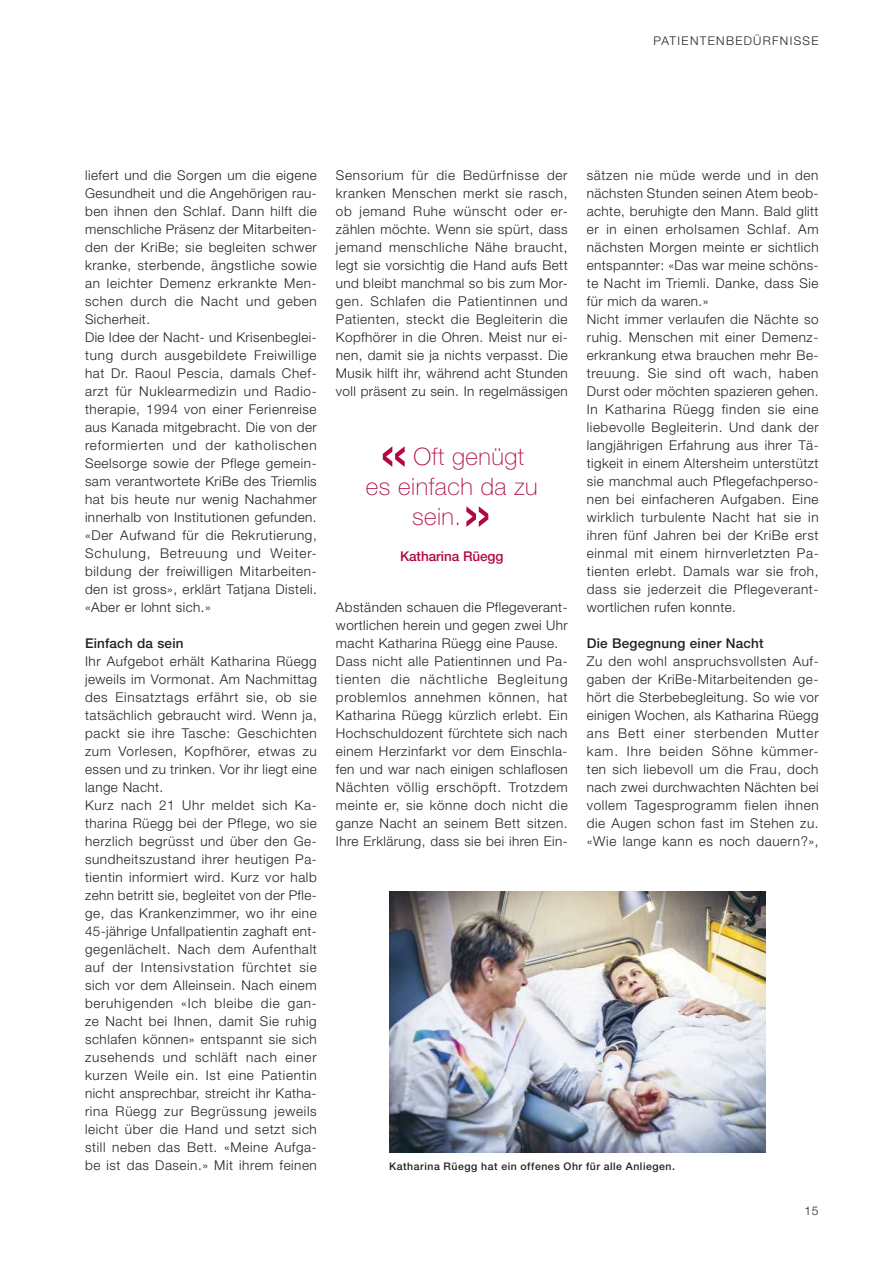
<style>
.page{position:relative;width:893px;height:1263px;background:#fff}
.page>*{position:absolute;margin:0;border:0;box-sizing:border-box;transform-origin:0 0}
.t1{font:63px "Helvetica Neue LT Std";color:#b1093d}
.t2{font:100 24px "Helvetica Neue LT Std";letter-spacing:.02em;color:#b1093d}
.t3{font:300 13.5px/18px "Helvetica Neue LT Std";letter-spacing:.04em;color:#222221}
.t4{font:500 13.5px "Helvetica Neue LT Std";letter-spacing:.015em;color:#222221}
.t5{font:500 13.5px "Helvetica Neue LT Std";letter-spacing:-.005em;color:#b1093d}
.t6{font:300 12px "Helvetica Neue LT Std";letter-spacing:.11em;color:#222221}
.t7{font:500 10.5px "Helvetica Neue LT Std";letter-spacing:.05em;color:#222221}
</style>
<div class="page">
<img style="left:389px;top:892px;width:376px;height:260px">
<p class="t6" style="left:654px;top:33px;width:166px">PATIENTENBEDÜRFNISSE</p>
<p class="t3" style="left:85px;top:166px;width:233px">liefert und die Sorgen um die eigene Gesundheit und die Angehörigen rau&shy;ben ihnen den Schlaf. Dann hilft die menschliche Präsenz der Mitarbeiten&shy;den der KriBe; sie begleiten schwer kranke, sterbende, ängstliche sowie an leichter Demenz erkrankte Men&shy;schen durch die Nacht und geben Sicherheit.<br>Die Idee der Nacht- und Krisenbeglei&shy;tung durch ausgebildete Freiwillige hat Dr. Raoul Pescia, damals Chef&shy;arzt für Nuklearmedizin und Radio&shy;therapie, 1994 von einer Ferienreise aus Kanada mitgebracht. Die von der reformierten und der katholischen Seelsorge sowie der Pflege gemein&shy;sam verantwortete KriBe des Triemlis hat bis heute nur wenig Nachahmer innerhalb von Institutionen gefunden. «Der Aufwand für die Rekrutierung, Schulung, Betreuung und Weiter&shy;bildung der freiwilligen Mitarbeiten&shy;den ist gross», erklärt Tatjana Disteli. «Aber er lohnt sich.»</p>
<p class="t4" style="left:85px;top:635px;width:100px">Einfach da sein</p>
<p class="t3" style="left:85px;top:652px;width:233px">Ihr Aufgebot erhält Katharina Rüegg jeweils im Vormonat. Am Nachmittag des Einsatztags erfährt sie, ob sie tatsächlich gebraucht wird. Wenn ja, packt sie ihre Tasche: Geschichten zum Vorlesen, Kopfhörer, etwas zu essen und zu trinken. Vor ihr liegt eine lange Nacht.<br>Kurz nach 21 Uhr meldet sich Ka&shy;tharina Rüegg bei der Pflege, wo sie herzlich begrüsst und über den Ge&shy;sundheitszustand ihrer heutigen Pa&shy;tientin informiert wird. Kurz vor halb zehn betritt sie, begleitet von der Pfle&shy;ge, das Krankenzimmer, wo ihr eine 45-jährige Unfallpatientin zaghaft ent&shy;gegenlächelt. Nach dem Aufenthalt auf der Intensivstation fürchtet sie sich vor dem Alleinsein. Nach einem beruhigenden «Ich bleibe die gan&shy;ze Nacht bei Ihnen, damit Sie ruhig schlafen können» entspannt sie sich zusehends und schläft nach einer kurzen Weile ein. Ist eine Patientin nicht ansprechbar, streicht ihr Katha&shy;rina Rüegg zur Begrüssung jeweils leicht über die Hand und setzt sich still neben das Bett. «Meine Aufga&shy;be ist das Dasein.» Mit ihrem feinen</p>
<p class="t3" style="left:336px;top:166px;width:233px;text-align:justify">Sensorium für die Bedürfnisse der kranken Menschen merkt sie rasch, ob jemand Ruhe wünscht oder er&shy;zählen möchte. Wenn sie spürt, dass jemand menschliche Nähe braucht, legt sie vorsichtig die Hand aufs Bett und bleibt manchmal so bis zum Mor&shy;gen. Schlafen die Patientinnen und Patienten, steckt die Begleiterin die Kopfhörer in die Ohren. Meist nur ei&shy;nen, damit sie ja nichts verpasst. Die Musik hilft ihr, während acht Stunden voll präsent zu sein. In regelmässigen</p>
<h1 class="t1" style="left:380px;top:414px;width:31px">«</h1>
<h2 class="t2" style="left:413px;top:443px;width:112px">Oft genügt</h2>
<h2 class="t2" style="left:366px;top:473px;width:173px">es einfach da zu</h2>
<h2 class="t2" style="left:412px;top:503px;width:51px">sein.</h2>
<h1 class="t1" style="left:462px;top:474px;width:31px">»</h1>
<p class="t5" style="left:400px;top:548px;width:105px">Katharina Rüegg</p>
<p class="t3" style="left:336px;top:598px;width:233px">Abständen schauen die Pflegeverant&shy;wortlichen herein und gegen zwei Uhr macht Katharina Rüegg eine Pause.<br>Dass nicht alle Patientinnen und Pa&shy;tienten die nächtliche Begleitung problemlos annehmen können, hat Katharina Rüegg kürzlich erlebt. Ein Hochschuldozent fürchtete sich nach einem Herzinfarkt vor dem Einschla&shy;fen und war nach einigen schlaflosen Nächten völlig erschöpft. Trotzdem meinte er, sie könne doch nicht die ganze Nacht an seinem Bett sitzen.<br>Ihre Erklärung, dass sie bei ihren Ein-</p>
<p class="t3" style="left:587px;top:166px;width:233px">sätzen nie müde werde und in den nächsten Stunden seinen Atem beob&shy;achte, beruhigte den Mann. Bald glitt er in einen erholsamen Schlaf. Am nächsten Morgen meinte er sichtlich entspannter: «Das war meine schöns&shy;te Nacht im Triemli. Danke, dass Sie für mich da waren.»<br>Nicht immer verlaufen die Nächte so ruhig. Menschen mit einer Demenz&shy;erkrankung etwa brauchen mehr Be&shy;treuung. Sie sind oft wach, haben Durst oder möchten spazieren gehen.<br>In Katharina Rüegg finden sie eine liebevolle Begleiterin. Und dank der langjährigen Erfahrung aus ihrer Tä&shy;tigkeit in einem Altersheim unterstützt sie manchmal auch Pflegefachperso&shy;nen bei einfacheren Aufgaben. Eine wirklich turbulente Nacht hat sie in ihren fünf Jahren bei der KriBe erst einmal mit einem hirnverletzten Pa&shy;tienten erlebt. Damals war sie froh, dass sie jederzeit die Pflegeverant&shy;wortlichen rufen konnte.</p>
<p class="t4" style="left:587px;top:635px;width:178px">Die Begegnung einer Nacht</p>
<p class="t3" style="left:587px;top:651px;width:233px;text-align:justify">Zu den wohl anspruchsvollsten Auf&shy;gaben der KriBe-Mitarbeitenden ge&shy;hört die Sterbebegleitung. So wie vor einigen Wochen, als Katharina Rüegg ans Bett einer sterbenden Mutter kam. Ihre beiden Söhne kümmer&shy;ten sich liebevoll um die Frau, doch nach zwei durchwachten Nächten bei vollem Tagesprogramm fielen ihnen die Augen schon fast im Stehen zu. «Wie lange kann es noch dauern?»,</p>
<p class="t7" style="left:389px;top:1160px;width:287px">Katharina Rüegg hat ein offenes Ohr für alle Anliegen.</p>
<p class="t6" style="left:804px;top:1203px;width:16px">15</p>
</div>
